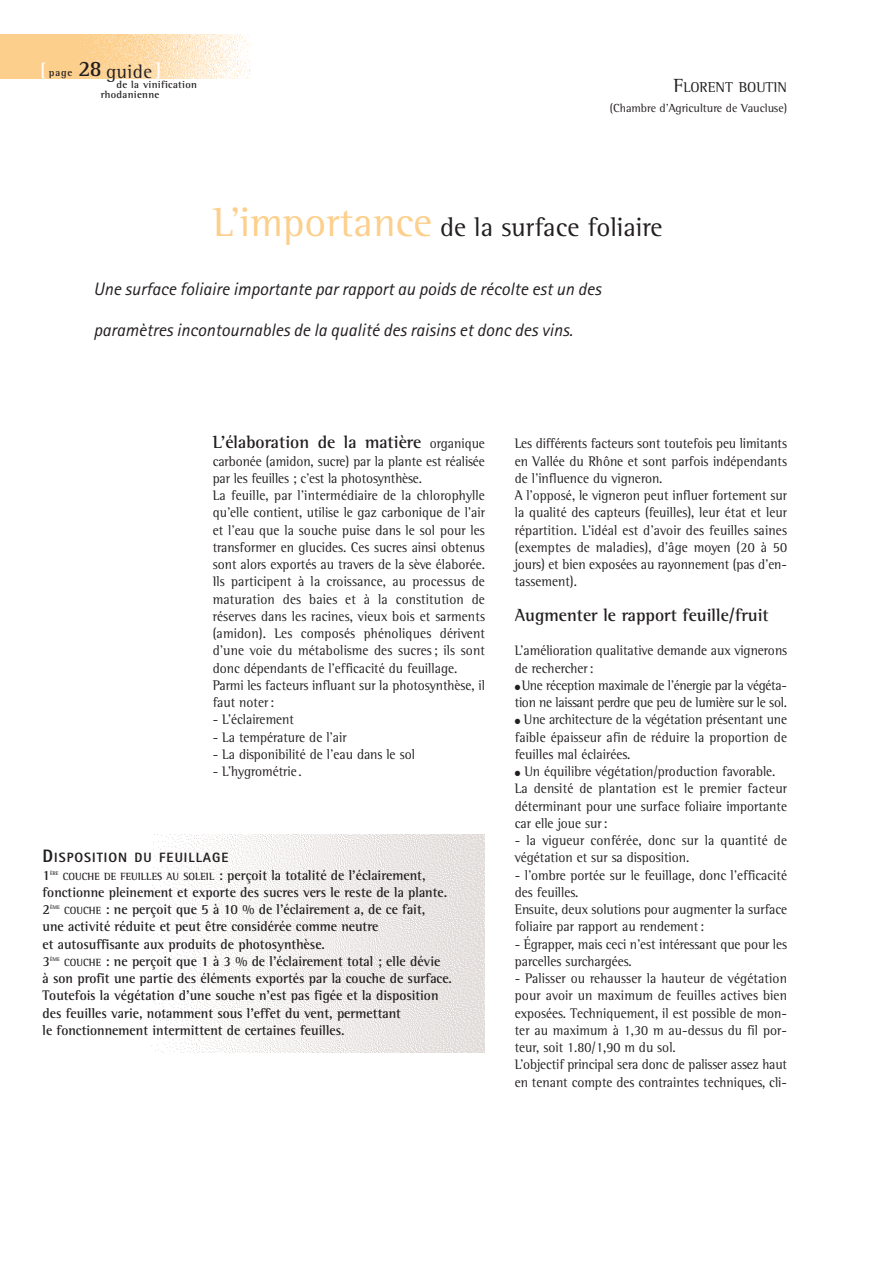
<style>
.page{position:relative;width:893px;height:1263px;background:#fff}
.page>*{position:absolute;margin:0;border:0;box-sizing:border-box;transform-origin:0 0}
.t1{font:27px "Rotis Semi Serif";color:#231f20}
.t2{font:19.5px "Rotis Semi Serif";letter-spacing:.025em;color:#231f20}
.t3{font:italic 18px "Rotis Sans Serif";color:#231f20}
.t4{font:700 18px "Rotis Semi Serif";color:#231f20}
.t5{font:14.7px "Rotis Semi Serif";color:#231f20}
.t6{font:14.25px/17.2px "Rotis Semi Serif";color:#231f20;scale:.95 1}
.t7{font:700 14.25px/17.2px "Rotis Semi Serif";color:#231f20;scale:.95 1}
.t8{font:14.25px/17.2px "Rotis Semi Serif";letter-spacing:-.02em;color:#231f20;scale:.95 1}
.t9{font:800 13.5px "Rotis Sans Serif";letter-spacing:.075em;color:#231f20}
.t10{font:12px "Rotis Semi Serif";color:#231f20}
.t11{font:700 10.5px/10.4px "Rotis Semi Serif";letter-spacing:.03em;color:#231f20}
.t12{font:700 5.4px "Rotis Semi Serif";color:#231f20;scale:.95 1}
.s1{font-weight:700;font-size:18px;color:#fff}
.s2{font-weight:700;font-size:10.5px}
.s3{font-weight:700;font-size:22.5px}
.s4{font-size:19.5px}
.s5{font-size:42px;color:#fdcf8c}
.s6{font-weight:400;font-size:14.25px}
.s7{font-size:18px}
.s8{font-size:10.65px}
</style>
<div class="page">
<img style="left:151px;top:835px;width:334px;height:218px">
<img style="left:0;top:34px;width:251px;height:45px">
<h2 class="t2" style="left:40px;top:64px;width:123px"><span class="s1">[</span> <span class="s2">page</span> <span class="s3">28</span> guide <span class="s1">]</span></h2>
<p class="t11" style="left:101px;top:80px;width:98px;text-indent:16px">de la vinification rhodanienne</p>
<p class="t5" style="left:673px;top:82px;width:115px"><span class="s4">F</span>LORENT BOUTIN</p>
<p class="t10" style="left:609px;top:103px;width:179px">(Chambre d’Agriculture de Vaucluse)</p>
<h1 class="t1" style="left:213px;top:217px;width:451px"><span class="s5">L’importance</span> de la surface foliaire</h1>
<p class="t3" style="left:94px;top:283px;width:509px">Une surface foliaire importante par rapport au poids de récolte est un des</p>
<p class="t3" style="left:94px;top:323px;width:481px">paramètres incontournables de la qualité des raisins et donc des vins.</p>
<p class="t4" style="left:213px;top:436px;width:274px">L’élaboration de la matière <span class="s6">organique</span></p>
<p class="t6" style="left:213px;top:454px;width:288px">carbonée (amidon, sucre) par la plante est réalisée par les feuilles ; c’est la photosynthèse.<br>La feuille, par l’intermédiaire de la chlorophylle qu’elle contient, utilise le gaz carbonique de l’air et l’eau que la souche puise dans le sol pour les transformer en glucides. Ces sucres ainsi obtenus sont alors exportés au travers de la sève élaborée.<br>Ils participent à la croissance, au processus de maturation des baies et à la constitution de réserves dans les racines, vieux bois et sarments (amidon). Les composés phénoliques dérivent d’une voie du métabolisme des sucres ; ils sont donc dépendants de l’efficacité du feuillage.<br>Parmi les facteurs influant sur la photosynthèse, il faut noter:</p>
<p class="t6" style="left:213px;top:712px;width:87px">- L’éclairement</p>
<p class="t6" style="left:213px;top:730px;width:142px">- La température de l’air</p>
<p class="t6" style="left:213px;top:747px;width:214px">- La disponibilité de l’eau dans le sol</p>
<p class="t6" style="left:213px;top:764px;width:95px">- L’hygrométrie.</p>
<p class="t9" style="left:43px;top:853px;width:187px"><span class="s7">D</span>ISPOSITION DU FEUILLAGE</p>
<p class="t7" style="left:43px;top:868px;width:9px">1</p>
<p class="t12" style="left:50px;top:871px;width:10px">ÈRE</p>
<p class="t7" style="left:43px;top:868px;width:427px;text-indent:20px"><span class="s8">COUCHE DE FEUILLES AU SOLEIL</span> : perçoit la totalité de l’éclairement, fonctionne pleinement et exporte des sucres vers le reste de la plante.<br>2</p>
<p class="t7" style="left:43px;top:902px;width:404px;text-indent:21px"><span class="s8">COUCHE</span> : ne perçoit que 5 à 10 % de l’éclairement a, de ce fait, une activité réduite et peut être considérée comme neutre<br>et autosuffisante aux produits de photosynthèse.<br>3</p>
<p class="t12" style="left:50px;top:905px;width:12px">ÈME</p>
<p class="t7" style="left:43px;top:954px;width:432px;text-indent:21px"><span class="s8">COUCHE</span> : ne perçoit que 1 à 3 % de l’éclairement total ; elle dévie<br>à son profit une partie des éléments exportés par la couche de surface.<br>Toutefois la végétation d’une souche n’est pas figée et la disposition des feuilles varie, notamment sous l’effet du vent, permettant<br>le fonctionnement intermittent de certaines feuilles.</p>
<p class="t12" style="left:50px;top:957px;width:12px">ÈME</p>
<p class="t6" style="left:514px;top:436px;width:288px">Les différents facteurs sont toutefois peu limitants en Vallée du Rhône et sont parfois indépendants de l’influence du vigneron.<br>A l’opposé, le vigneron peut influer fortement sur la qualité des capteurs (feuilles), leur état et leur répartition. L’idéal est d’avoir des feuilles saines (exemptes de maladies), d’âge moyen (20 à 50 jours) et bien exposées au rayonnement (pas d’en&shy;tassement).</p>
<p class="t4" style="left:514px;top:608px;width:255px">Augmenter le rapport feuille/fruit</p>
<p class="t6" style="left:514px;top:643px;width:288px">L’amélioration qualitative demande aux vignerons de rechercher:</p>
<p class="t8" style="left:514px;top:678px;width:288px">● Une réception maximale de l’énergie par la végéta&shy;tion ne laissant perdre que peu de lumière sur le sol.</p>
<p class="t6" style="left:514px;top:712px;width:288px;text-align:justify">● Une architecture de la végétation présentant une faible épaisseur afin de réduire la proportion de feuilles mal éclairées.</p>
<p class="t6" style="left:514px;top:764px;width:288px">● Un équilibre végétation/production favorable.<br>La densité de plantation est le premier facteur déterminant pour une surface foliaire importante car elle joue sur:</p>
<p class="t6" style="left:514px;top:833px;width:288px">- la vigueur conférée, donc sur la quantité de végétation et sur sa disposition.</p>
<p class="t6" style="left:514px;top:868px;width:288px">- l’ombre portée sur le feuillage, donc l’efficacité des feuilles.<br>Ensuite, deux solutions pour augmenter la surface foliaire par rapport au rendement:</p>
<p class="t6" style="left:514px;top:937px;width:288px">- Égrapper, mais ceci n’est intéressant que pour les parcelles surchargées.</p>
<p class="t6" style="left:514px;top:971px;width:288px">- Palisser ou rehausser la hauteur de végétation pour avoir un maximum de feuilles actives bien exposées. Techniquement, il est possible de mon&shy;ter au maximum à 1,30 m au-dessus du fil por&shy;teur, soit 1.80/1,90 m du sol.<br>L’objectif principal sera donc de palisser assez haut en tenant compte des contraintes techniques, cli-</p>
</div>
